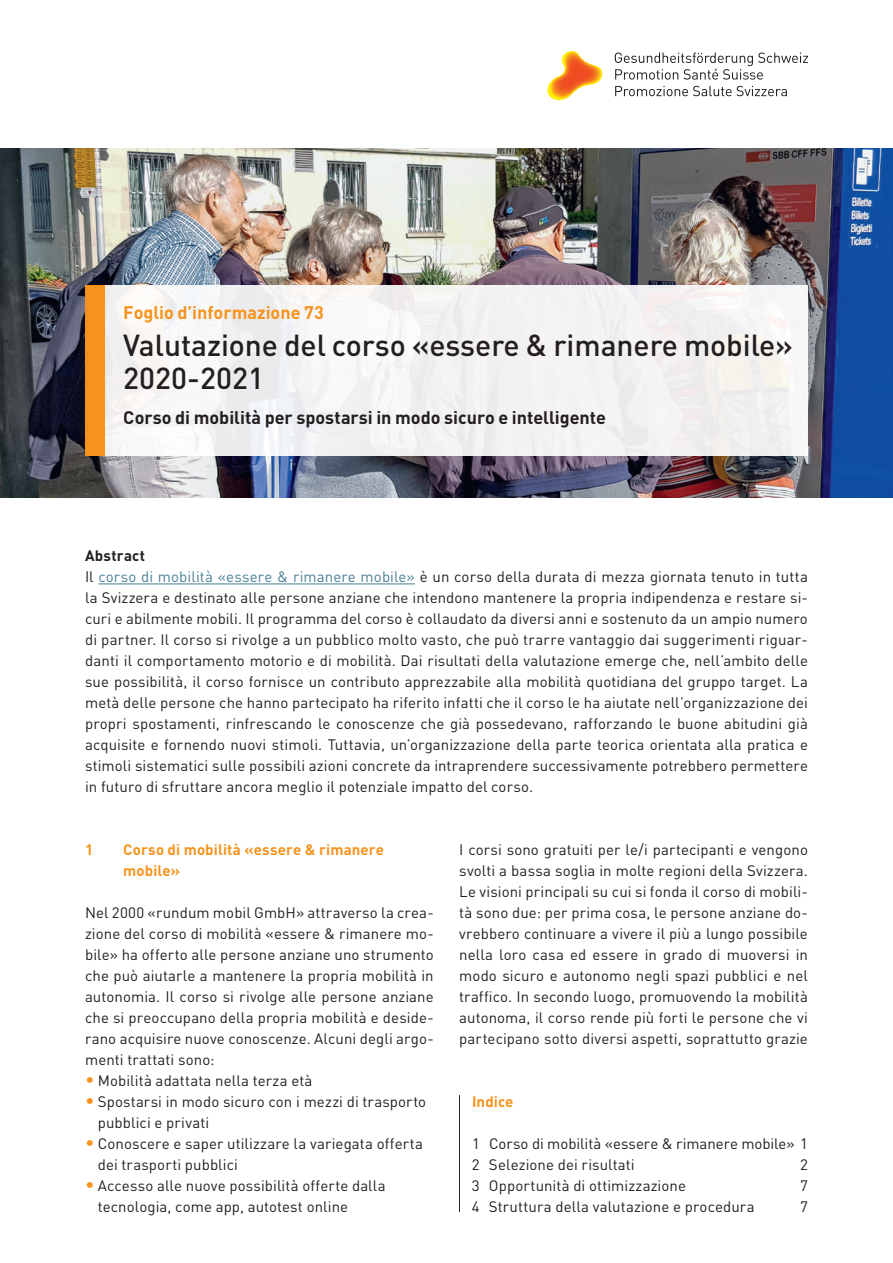
<style>
.page{position:relative;width:893px;height:1263px;background:#fff}
.page>*{position:absolute;margin:0;border:0;box-sizing:border-box;transform-origin:0 0}
.t1{font:500 30px/33px "DIN Pro";color:#231f20}
.t2{font:700 18px "DIN Pro";color:#231f20}
.t3{font:700 18px "DIN Pro";color:#f7931d}
.t4{font:15px/21px "DIN Pro";letter-spacing:.005em;color:#231f20}
.t5{font:700 15px/21px "DIN Pro";letter-spacing:.01em;color:#f7931d}
.s1{font-weight:700}
.s2{color:#4a8096}
.s3{font-size:18px;color:#f7931d}
</style>
<div class="page">
<img style="left:0;top:149px;width:893px;height:349px">
<hr style="left:99px;top:583px;width:316px;height:1px;background:#4a8096">
<div style="left:85px;top:286px;width:723px;height:170px;background:#f3f2f3"></div>
<div style="left:85px;top:286px;width:19px;height:170px;background:#f7931d"></div>
<img style="left:547px;top:51px;width:56px;height:49px">
<svg style="left:615px;top:53px;width:193px;height:27px"></svg>
<svg style="left:615px;top:86px;width:172px;height:10px"></svg>
<hr style="left:459px;top:1095px;width:1px;height:117px;background:#231f20">
<p class="t3" style="left:123px;top:300px;width:202px">Foglio d’informazione 73</p>
<h1 class="t1" style="left:123px;top:327px;width:671px">Valutazione del corso «essere &amp; rimanere mobile»<br>2020-2021</h1>
<p class="t2" style="left:123px;top:405px;width:484px">Corso di mobilità per spostarsi in modo sicuro e intelligente</p>
<p class="t4" style="left:85px;top:544px;width:724px"><span class="s1">Abstract<br></span>Il <span class="s2">corso di mobilità «essere &amp; rimanere mobile»</span> è un corso della durata di mezza giornata tenuto in tutta la Svizzera e destinato alle persone anziane che intendono mantenere la propria indipendenza e restare si&shy;curi e abilmente mobili. Il programma del corso è collaudato da diversi anni e sostenuto da un ampio numero di partner. Il corso si rivolge a un pubblico molto vasto, che può trarre vantaggio dai suggerimenti riguar&shy;danti il comportamento motorio e di mobilità. Dai risultati della valutazione emerge che, nell’ambito delle sue possibilità, il corso fornisce un contributo apprezzabile alla mobilità quotidiana del gruppo target. La metà delle persone che hanno partecipato ha riferito infatti che il corso le ha aiutate nell’organizzazione dei propri spostamenti, rinfrescando le conoscenze che già possedevano, rafforzando le buone abitudini già acquisite e fornendo nuovi stimoli. Tuttavia, un’organizzazione della parte teorica orientata alla pratica e stimoli sistematici sulle possibili azioni concrete da intraprendere successivamente potrebbero permettere in futuro di sfruttare ancora meglio il potenziale impatto del corso.</p>
<p class="t5" style="left:85px;top:838px;width:10px">1</p>
<p class="t5" style="left:123px;top:838px;width:262px">Corso di mobilità «essere &amp; rimanere mobile»</p>
<p class="t4" style="left:85px;top:901px;width:350px;text-align:justify">Nel 2000 «rundum mobil GmbH» attraverso la crea&shy;zione del corso di mobilità «essere &amp; rimanere mo&shy;bile» ha offerto alle persone anziane uno strumento che può aiutarle a mantenere la propria mobilità in autonomia. Il corso si rivolge alle persone anziane che si preoccupano della propria mobilità e deside&shy;rano acquisire nuove conoscenze. Alcuni degli argo&shy;menti trattati sono:</p>
<p class="t4" style="left:85px;top:1069px;width:229px"><span class="s3">•</span> Mobilità adattata nella terza età</p>
<p class="t4" style="left:98px;top:1090px;width:330px;text-indent:-13px"><span class="s3">•</span> Spostarsi in modo sicuro con i mezzi di trasporto pubblici e privati</p>
<p class="t4" style="left:98px;top:1132px;width:327px;text-indent:-13px"><span class="s3">•</span> Conoscere e saper utilizzare la variegata offerta dei trasporti pubblici</p>
<p class="t4" style="left:98px;top:1174px;width:289px;text-indent:-13px"><span class="s3">•</span> Accesso alle nuove possibilità offerte dalla tecnologia, come app, autotest online</p>
<p class="t4" style="left:459px;top:838px;width:350px;text-align:justify">I corsi sono gratuiti per le/i partecipanti e vengono svolti a bassa soglia in molte regioni della Svizzera.<br>Le visioni principali su cui si fonda il corso di mobili&shy;tà sono due: per prima cosa, le persone anziane do&shy;vrebbero continuare a vivere il più a lungo possibile nella loro casa ed essere in grado di muoversi in modo sicuro e autonomo negli spazi pubblici e nel traffico. In secondo luogo, promuovendo la mobilità autonoma, il corso rende più forti le persone che vi partecipano sotto diversi aspetti, soprattutto grazie</p>
<p class="t5" style="left:472px;top:1090px;width:43px">Indice</p>
<p class="t4" style="left:472px;top:1132px;width:337px">1 Corso di mobilità «essere &amp; rimanere mobile» 1<br>2 Selezione dei risultati</p>
<p class="t4" style="left:800px;top:1153px;width:9px">2</p>
<p class="t4" style="left:472px;top:1174px;width:216px">3 Opportunità di ottimizzazione</p>
<p class="t4" style="left:800px;top:1174px;width:9px">7</p>
<p class="t4" style="left:472px;top:1195px;width:284px">4 Struttura della valutazione e procedura</p>
<p class="t4" style="left:800px;top:1195px;width:9px">7</p>
</div>
